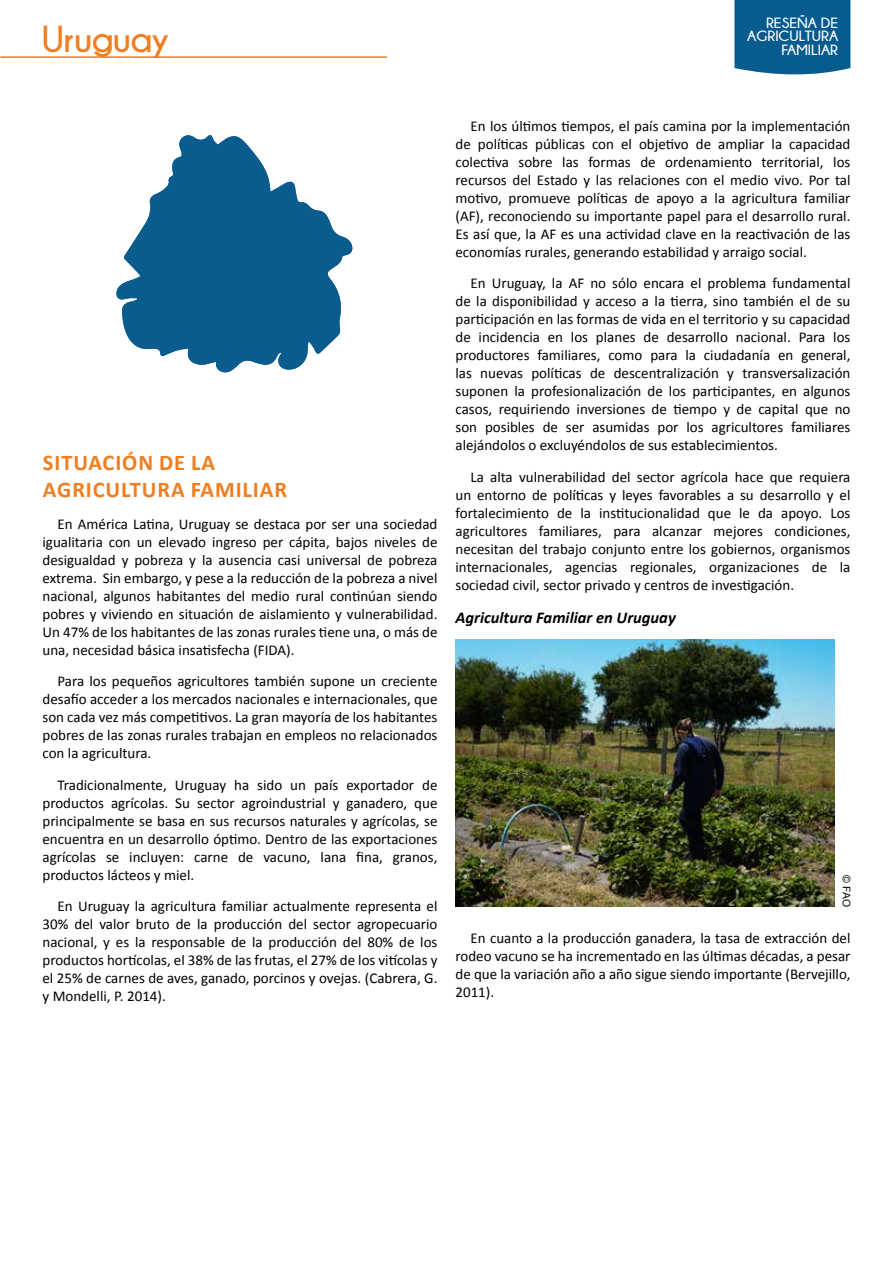
<style>
.page{position:relative;width:893px;height:1263px;background:#fff}
.page>*{position:absolute;margin:0;border:0;box-sizing:border-box;transform-origin:0 0}
.t1{font:700 37.5px "Champagne&Limousines";color:#ef7e20}
.t2{font:700 22.5px/27px "Calibri";letter-spacing:.04em;color:#ef7e20}
.t3{font:italic 700 16.5px "Calibri";color:#000}
.t4{font:15px/18px "Calibri";color:#000;text-align:justify}
.t5{font:700 14.85px/13.8px "Champagne&Limousines";color:#fff;text-align:right;scale:1.06 1}
.t6{font:10.5px "Arial";color:#000}
</style>
<div class="page">
<hr style="left:1px;top:56px;width:386px;height:2px;background:#ef7d1e">
<div style="left:734px;top:0;width:116px;height:75px;background:#085b8e"></div>
<svg style="left:116px;top:135px;width:237px;height:238px"></svg>
<svg style="left:121px;top:140px;width:227px;height:227px;fill:#0a5c8f"></svg>
<img style="left:455px;top:640px;width:380px;height:267px">
<h1 class="t1" style="left:42px;top:18px;width:128px">Uruguay</h1>
<p class="t5" style="left:747px;top:15px;width:87px">RESEÑA DE<br>AGRICULTURA<br>FAMILIAR</p>
<h2 class="t2" style="left:43px;top:449px;width:246px">SITUACIÓN DE LA<br>AGRICULTURA FAMILIAR</h2>
<p class="t4" style="left:43px;top:515px;width:396px;text-indent:15px">En América Latina, Uruguay se destaca por ser una sociedad igualitaria con un elevado ingreso per cápita, bajos niveles de desigualdad y pobreza y la ausencia casi universal de pobreza extrema. Sin embargo, y pese a la reducción de la pobreza a nivel nacional, algunos habitantes del medio rural continúan siendo pobres y viviendo en situación de aislamiento y vulnerabilidad.<br>Un 47% de los habitantes de las zonas rurales tiene una, o más de una, necesidad básica insatisfecha (FIDA).</p>
<p class="t4" style="left:43px;top:672px;width:396px;text-indent:15px">Para los pequeños agricultores también supone un creciente desafío acceder a los mercados nacionales e internacionales, que son cada vez más competitivos. La gran mayoría de los habitantes pobres de las zonas rurales trabajan en empleos no relacionados con la agricultura.</p>
<p class="t4" style="left:43px;top:776px;width:396px;text-indent:15px">Tradicionalmente, Uruguay ha sido un país exportador de productos agrícolas. Su sector agroindustrial y ganadero, que principalmente se basa en sus recursos naturales y agrícolas, se encuentra en un desarrollo óptimo. Dentro de las exportaciones agrícolas se incluyen: carne de vacuno, lana fina, granos, productos lácteos y miel.</p>
<p class="t4" style="left:43px;top:897px;width:396px;text-indent:15px">En Uruguay la agricultura familiar actualmente representa el 30% del valor bruto de la producción del sector agropecuario nacional, y es la responsable de la producción del 80% de los productos hortícolas, el 38% de las frutas, el 27% de los vitícolas y el 25% de carnes de aves, ganado, porcinos y ovejas. (Cabrera, G. y Mondelli, P. 2014).</p>
<p class="t4" style="left:455px;top:117px;width:396px;text-indent:15px">En los últimos tiempos, el país camina por la implementación de políticas públicas con el objetivo de ampliar la capacidad colectiva sobre las formas de ordenamiento territorial, los recursos del Estado y las relaciones con el medio vivo. Por tal motivo, promueve políticas de apoyo a la agricultura familiar (AF), reconociendo su importante papel para el desarrollo rural.<br>Es así que, la AF es una actividad clave en la reactivación de las economías rurales, generando estabilidad y arraigo social.</p>
<p class="t4" style="left:455px;top:274px;width:396px;text-indent:15px">En Uruguay, la AF no sólo encara el problema fundamental de la disponibilidad y acceso a la tierra, sino también el de su participación en las formas de vida en el territorio y su capacidad de incidencia en los planes de desarrollo nacional. Para los productores familiares, como para la ciudadanía en general, las nuevas políticas de descentralización y transversalización suponen la profesionalización de los participantes, en algunos casos, requiriendo inversiones de tiempo y de capital que no son posibles de ser asumidas por los agricultores familiares alejándolos o excluyéndolos de sus establecimientos.</p>
<p class="t4" style="left:455px;top:468px;width:396px;text-indent:15px">La alta vulnerabilidad del sector agrícola hace que requiera un entorno de políticas y leyes favorables a su desarrollo y el fortalecimiento de la institucionalidad que le da apoyo. Los agricultores familiares, para alcanzar mejores condiciones, necesitan del trabajo conjunto entre los gobiernos, organismos internacionales, agencias regionales, organizaciones de la sociedad civil, sector privado y centros de investigación.</p>
<p class="t3" style="left:455px;top:607px;width:222px">Agricultura Familiar en Uruguay</p>
<p class="t6" style="left:853px;top:875px;width:33px;rotate:90deg">© FAO</p>
<p class="t4" style="left:455px;top:929px;width:396px;text-indent:15px">En cuanto a la producción ganadera, la tasa de extracción del rodeo vacuno se ha incrementado en las últimas décadas, a pesar de que la variación año a año sigue siendo importante (Bervejillo, 2011).</p>
</div>
